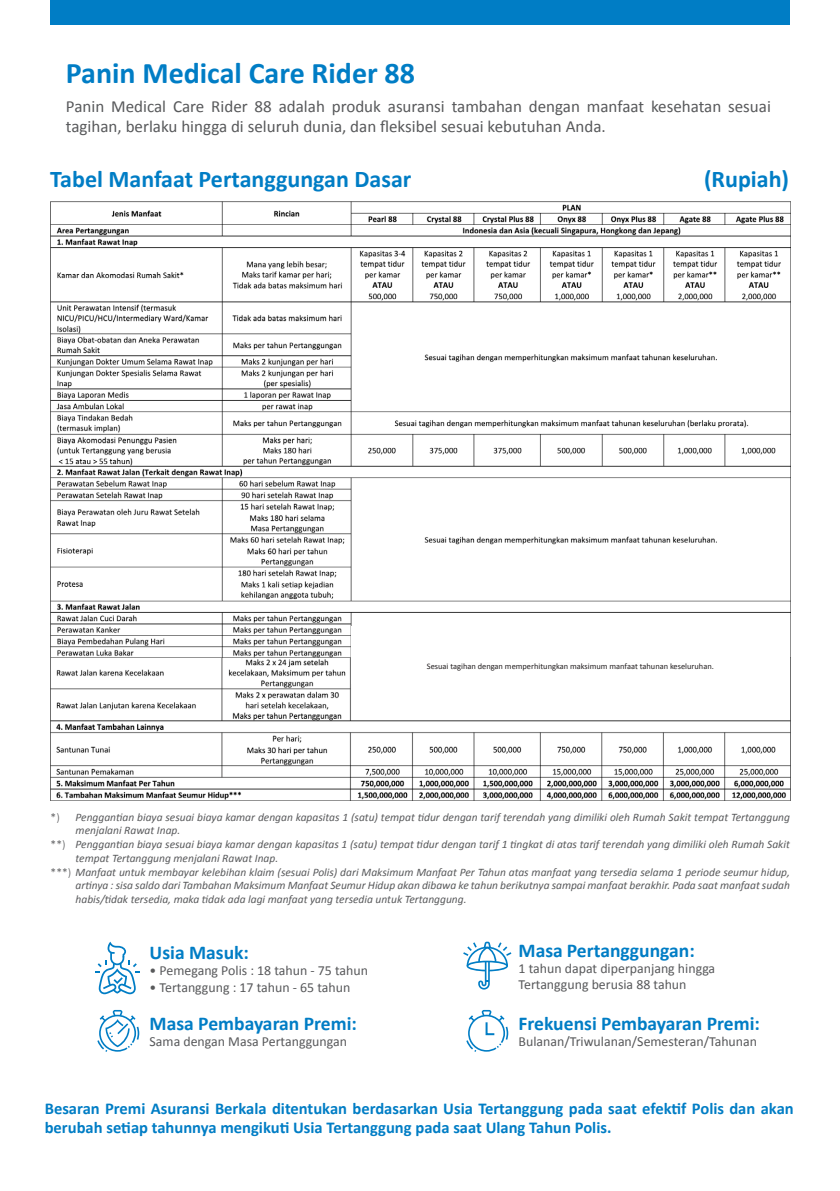
<style>
.page{position:relative;width:840px;height:1191px;background:#fff}
.page>*{position:absolute;margin:0;border:0;box-sizing:border-box;transform-origin:0 0}
.t1{font:700 30px "Calibri";color:#007dc5}
.t2{font:700 24px "Calibri";color:#007dc5}
.t3{font:700 19.6px "Calibri";color:#007dc5}
.t4{font:17px/20.4px "Calibri";color:#58595b}
.t5{font:700 16.6px/19.8px "Calibri";color:#007dc5}
.t6{font:13.8px/16.6px "Calibri";color:#58595b}
.t7{font:italic 11.4px/13.8px "Calibri";color:#58595b}
.t8{font:300 11.4px "Calibri";color:#58595b}
.t9{font:8.4px "Calibri";color:#231f20}
.s1{font-weight:300;font-style:normal}
</style>
<div class="page">
<div style="left:50px;top:0;width:739px;height:25px;background:#007dc5"></div>
<img style="left:51px;top:201px;width:738px;height:600px">
<svg style="left:97px;top:1010px;width:42px;height:42px"></svg>
<svg style="left:95px;top:941px;width:44px;height:53px"></svg>
<svg style="left:463px;top:941px;width:48px;height:48px"></svg>
<svg style="left:466px;top:1010px;width:42px;height:42px"></svg>
<div style="left:351px;top:626px;width:438px;height:57px;background:#fff"></div>
<p class="t1" style="left:66px;top:54px;width:350px">Panin Medical Care Rider 88</p>
<p class="t4" style="left:66px;top:96px;width:706px">Panin Medical Care Rider 88 adalah produk asuransi tambahan dengan manfaat kesehatan sesuai tagihan, berlaku hingga di seluruh dunia, dan fleksibel sesuai kebutuhan Anda.</p>
<p class="t2" style="left:50px;top:163px;width:362px">Tabel Manfaat Pertanggungan Dasar</p>
<p class="t2" style="left:703px;top:163px;width:86px">(Rupiah)</p>
<p class="t9" style="left:426px;top:660px;width:288px">Sesuai tagihan dengan memperhitungkan maksimum manfaat tahunan keseluruhan.</p>
<p class="t7" style="left:76px;top:809px;width:715px">Penggantian biaya sesuai biaya kamar dengan kapasitas 1 (satu) tempat tidur dengan tarif terendah yang dimiliki oleh Rumah Sakit tempat Tertanggung menjalani Rawat Inap.</p>
<p class="t7" style="left:76px;top:837px;width:715px">Penggantian biaya sesuai biaya kamar dengan kapasitas 1 (satu) tempat tidur dengan tarif 1 tingkat di atas tarif terendah yang dimiliki oleh Rumah Sakit tempat Tertanggung menjalani Rawat Inap.</p>
<p class="t7" style="left:76px;top:864px;width:715px;text-align:justify;text-indent:-25px"><span class="s1">***)</span> Manfaat untuk membayar kelebihan klaim (sesuai Polis) dari Maksimum Manfaat Per Tahun atas manfaat yang tersedia selama 1 periode seumur hidup, artinya : sisa saldo dari Tambahan Maksimum Manfaat Seumur Hidup akan dibawa ke tahun berikutnya sampai manfaat berakhir. Pada saat manfaat sudah habis/tidak tersedia, maka tidak ada lagi manfaat yang tersedia untuk Tertanggung.</p>
<p class="t8" style="left:51px;top:809px;width:11px">*)</p>
<p class="t8" style="left:51px;top:837px;width:16px">**)</p>
<p class="t3" style="left:149px;top:940px;width:101px">Usia Masuk:</p>
<p class="t6" style="left:149px;top:962px;width:220px">• Pemegang Polis : 18 tahun - 75 tahun</p>
<p class="t6" style="left:149px;top:978px;width:202px">• Tertanggung : 17 tahun - 65 tahun</p>
<p class="t3" style="left:149px;top:1011px;width:209px">Masa Pembayaran Premi:</p>
<p class="t6" style="left:149px;top:1033px;width:199px">Sama dengan Masa Pertanggungan</p>
<p class="t3" style="left:518px;top:937px;width:178px">Masa Pertanggungan:</p>
<p class="t6" style="left:518px;top:959px;width:198px">1 tahun dapat diperpanjang hingga<br>Tertanggung berusia 88 tahun</p>
<p class="t3" style="left:518px;top:1011px;width:243px">Frekuensi Pembayaran Premi:</p>
<p class="t6" style="left:518px;top:1033px;width:240px">Bulanan/Triwulanan/Semesteran/Tahunan</p>
<p class="t5" style="left:45px;top:1098px;width:750px">Besaran Premi Asuransi Berkala ditentukan berdasarkan Usia Tertanggung pada saat efektif Polis dan akan berubah setiap tahunnya mengikuti Usia Tertanggung pada saat Ulang Tahun Polis.</p>
</div>
